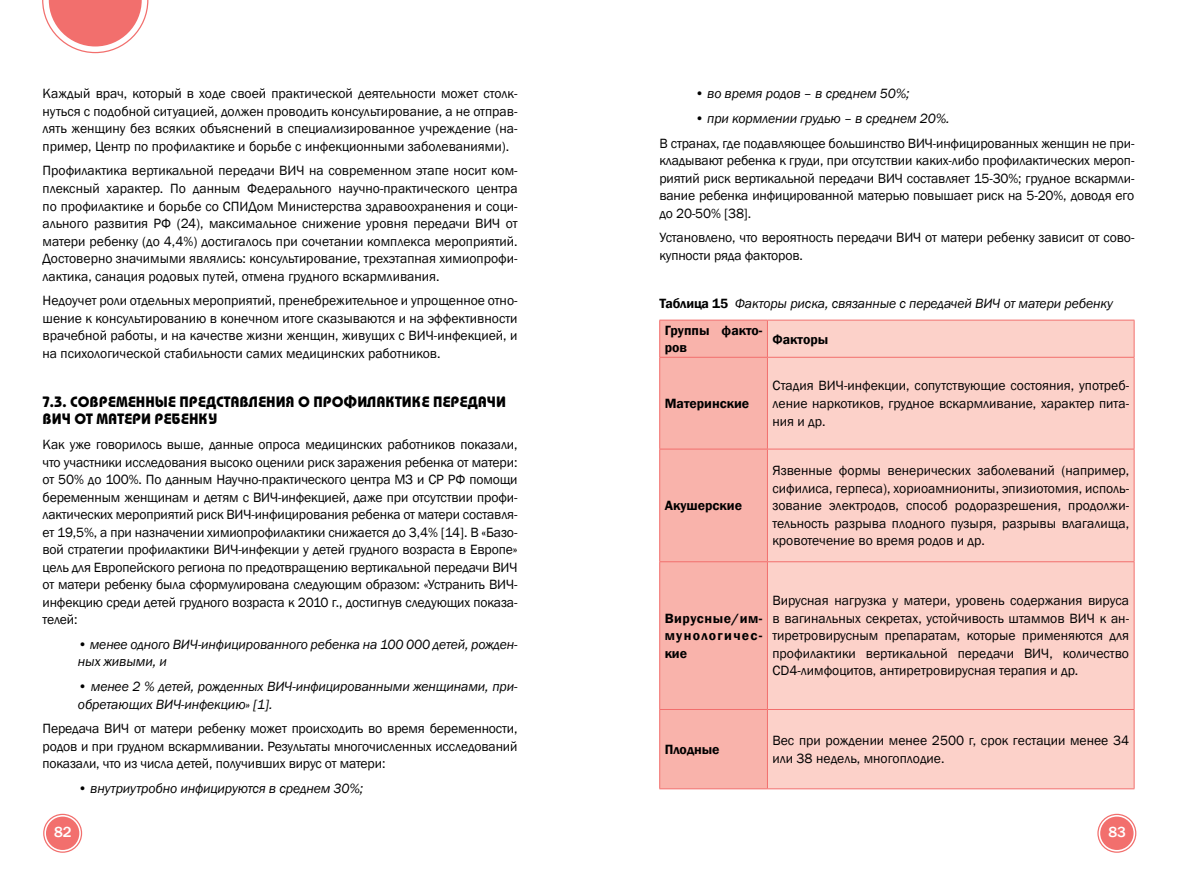
<style>
.page{position:relative;width:1177px;height:869px;background:#fff}
.page>*{position:absolute;margin:0;border:0;box-sizing:border-box;transform-origin:0 0}
.t1{font:700 15px "Bauhaus C";color:#000}
.t2{font:500 15px "Franklin Gothic";color:#fff}
.t3{font:13.75px/17.5px "Franklin Gothic";color:#000;text-align:justify}
.t4{font:italic 13.75px/17.5px "Franklin Gothic";letter-spacing:-.01em;color:#000}
.t5{font:600 13.75px/17.5px "Franklin Gothic";color:#000;text-align:justify}
.s1{font-weight:600;font-style:normal}
</style>
<div class="page">
<svg style="left:42px;top:0;width:106px;height:53px"></svg>
<div style="left:46px;top:816px;width:33px;height:33px;background:#f26f6d;border-radius:50%"></div>
<div style="left:43px;top:813px;width:39px;height:39px;border:1px solid #f26f6d;border-radius:50%"></div>
<div style="left:1100px;top:816px;width:33px;height:33px;background:#f26f6d;border-radius:50%"></div>
<div style="left:1097px;top:813px;width:39px;height:39px;border:1px solid #f26f6d;border-radius:50%"></div>
<div style="left:660px;top:320px;width:107px;height:468px;background:#f9b3ab"></div>
<div style="left:768px;top:320px;width:365px;height:468px;background:#fcd1c9"></div>
<hr style="left:659px;top:319px;width:108px;height:1px;background:#f26f6d">
<hr style="left:659px;top:320px;width:1px;height:37px;background:#f26f6d">
<hr style="left:767px;top:319px;width:367px;height:1px;background:#f26f6d">
<hr style="left:767px;top:320px;width:1px;height:37px;background:#f26f6d">
<hr style="left:1133px;top:320px;width:1px;height:37px;background:#f26f6d">
<hr style="left:659px;top:357px;width:108px;height:1px;background:#f26f6d">
<hr style="left:659px;top:357px;width:1px;height:91px;background:#f26f6d">
<hr style="left:767px;top:357px;width:367px;height:1px;background:#f26f6d">
<hr style="left:767px;top:357px;width:1px;height:91px;background:#f26f6d">
<hr style="left:1133px;top:357px;width:1px;height:91px;background:#f26f6d">
<hr style="left:659px;top:448px;width:108px;height:1px;background:#f26f6d">
<hr style="left:659px;top:449px;width:1px;height:112px;background:#f26f6d">
<hr style="left:767px;top:448px;width:367px;height:1px;background:#f26f6d">
<hr style="left:767px;top:449px;width:1px;height:112px;background:#f26f6d">
<hr style="left:1133px;top:449px;width:1px;height:112px;background:#f26f6d">
<hr style="left:659px;top:561px;width:108px;height:1px;background:#f26f6d">
<hr style="left:659px;top:562px;width:1px;height:146px;background:#f26f6d">
<hr style="left:767px;top:561px;width:367px;height:1px;background:#f26f6d">
<hr style="left:767px;top:562px;width:1px;height:146px;background:#f26f6d">
<hr style="left:1133px;top:562px;width:1px;height:146px;background:#f26f6d">
<hr style="left:659px;top:708px;width:108px;height:1px;background:#f26f6d">
<hr style="left:659px;top:709px;width:1px;height:79px;background:#f26f6d">
<hr style="left:767px;top:708px;width:367px;height:1px;background:#f26f6d">
<hr style="left:767px;top:709px;width:1px;height:79px;background:#f26f6d">
<hr style="left:1133px;top:709px;width:1px;height:79px;background:#f26f6d">
<hr style="left:659px;top:788px;width:108px;height:1px;background:#f26f6d">
<hr style="left:767px;top:788px;width:367px;height:1px;background:#f26f6d">
<p class="t3" style="left:43px;top:85px;width:476px">Каждый врач, который в ходе своей практической деятельности может столк&shy;нуться с подобной ситуацией, должен проводить консультирование, а не отправ&shy;лять женщину без всяких объяснений в специализированное учреждение (на&shy;пример, Центр по профилактике и борьбе с инфекционными заболеваниями).</p>
<p class="t3" style="left:43px;top:162px;width:476px">Профилактика вертикальной передачи ВИЧ на современном этапе носит ком&shy;плексный характер. По данным Федерального научно-практического центра по профилактике и борьбе со СПИДом Министерства здравоохранения и соци&shy;ального развития РФ (24), максимальное снижение уровня передачи ВИЧ от матери ребенку (до 4,4%) достигалось при сочетании комплекса мероприятий.<br>Достоверно значимыми являлись: консультирование, трехэтапная химиопрофи&shy;лактика, санация родовых путей, отмена грудного вскармливания.</p>
<p class="t3" style="left:43px;top:292px;width:476px">Недоучет роли отдельных мероприятий, пренебрежительное и упрощенное отно&shy;шение к консультированию в конечном итоге сказываются и на эффективности врачебной работы, и на качестве жизни женщин, живущих с ВИЧ-инфекцией, и на психологической стабильности самих медицинских работников.</p>
<p class="t1" style="left:43px;top:393px;width:46px">7.3. Современные</p>
<p class="t1" style="left:179px;top:393px;width:10px">представления</p>
<p class="t1" style="left:298px;top:393px;width:26px">о профилактике</p>
<p class="t1" style="left:433px;top:393px;width:10px">передачи</p>
<p class="t1" style="left:43px;top:410px;width:64px">ВИЧ от матери</p>
<p class="t1" style="left:154px;top:410px;width:10px">ребенку</p>
<p class="t3" style="left:43px;top:436px;width:476px">Как уже говорилось выше, данные опроса медицинских работников показали, что участники исследования высоко оценили риск заражения ребенка от матери: от 50% до 100%. По данным Научно-практического центра МЗ и СР РФ помощи беременным женщинам и детям с ВИЧ-инфекцией, даже при отсутствии профи&shy;лактических мероприятий риск ВИЧ-инфицирования ребенка от матери составля&shy;ет 19,5%, а при назначении химиопрофилактики снижается до 3,4% [14]. В «Базо&shy;вой стратегии профилактики ВИЧ-инфекции у детей грудного возраста в Европе» цель для Европейского региона по предотвращению вертикальной передачи ВИЧ от матери ребенку была сформулирована следующим образом: «Устранить ВИЧ&shy;инфекцию среди детей грудного возраста к 2010 г., достигнув следующих показа&shy;телей:</p>
<p class="t4" style="left:78px;top:635px;width:441px">• менее одного ВИЧ-инфицированного ребенка на 100 000 детей, рожден&shy;ных живыми, и</p>
<p class="t4" style="left:78px;top:677px;width:441px">• менее 2 % детей, рожденных ВИЧ-инфицированными женщинами, при&shy;обретающих ВИЧ-инфекцию» [1].</p>
<p class="t3" style="left:43px;top:719px;width:476px">Передача ВИЧ от матери ребенку может происходить во время беременности, родов и при грудном вскармливании. Результаты многочисленных исследований показали, что из числа детей, получивших вирус от матери:</p>
<p class="t4" style="left:78px;top:779px;width:287px">• внутриутробно инфицируются в среднем 30%;</p>
<p class="t4" style="left:694px;top:85px;width:216px">• во время родов – в среднем 50%;</p>
<p class="t4" style="left:694px;top:110px;width:256px">• при кормлении грудью – в среднем 20%.</p>
<p class="t3" style="left:659px;top:134px;width:476px">В странах, где подавляющее большинство ВИЧ-инфицированных женщин не при&shy;кладывают ребенка к груди, при отсутствии каких-либо профилактических мероп&shy;риятий риск вертикальной передачи ВИЧ составляет 15-30%; грудное вскармли&shy;вание ребенка инфицированной матерью повышает риск на 5-20%, доводя его до 20-50% [38].</p>
<p class="t3" style="left:659px;top:229px;width:476px">Установлено, что вероятность передачи ВИЧ от матери ребенку зависит от сово&shy;купности ряда факторов.</p>
<p class="t4" style="left:664px;top:290px;width:449px;line-height:27px;text-indent:-5px"><span class="s1">Таблица 15</span> Факторы риска, связанные с передачей ВИЧ от матери ребенку<br><span class="s1">Группы факто-</span></p>
<p class="t5" style="left:664px;top:339px;width:24px">ров</p>
<p class="t5" style="left:772px;top:330px;width:57px">Факторы</p>
<p class="t5" style="left:664px;top:394px;width:86px">Материнские</p>
<p class="t5" style="left:664px;top:497px;width:79px">Акушерские</p>
<p class="t3" style="left:772px;top:377px;width:358px">Стадия ВИЧ-инфекции, сопутствующие состояния, употреб&shy;ление наркотиков, грудное вскармливание, характер пита&shy;ния и др.</p>
<p class="t3" style="left:772px;top:462px;width:358px">Язвенные формы венерических заболеваний (например, сифилиса, герпеса), хориоамниониты, эпизиотомия, исполь&shy;зование электродов, способ родоразрешения, продолжи&shy;тельность разрыва плодного пузыря, разрывы влагалища, кровотечение во время родов и др.</p>
<p class="t5" style="left:664px;top:609px;width:99px">Вирусные/им&shy;мунологичес&shy;кие</p>
<p class="t3" style="left:772px;top:592px;width:358px">Вирусная нагрузка у матери, уровень содержания вируса в вагинальных секретах, устойчивость штаммов ВИЧ к ан&shy;тиретровирусным препаратам, которые применяются для профилактики вертикальной передачи ВИЧ, количество CD4-лимфоцитов, антиретровирусная терапия и др.</p>
<p class="t5" style="left:664px;top:740px;width:56px">Плодные</p>
<p class="t3" style="left:772px;top:731px;width:358px">Вес при рождении менее 2500 г, срок гестации менее 34 или 38 недель, многоплодие.</p>
<p class="t2" style="left:54px;top:822px;width:10px">82</p>
<p class="t2" style="left:1108px;top:822px;width:10px">83</p>
</div>
